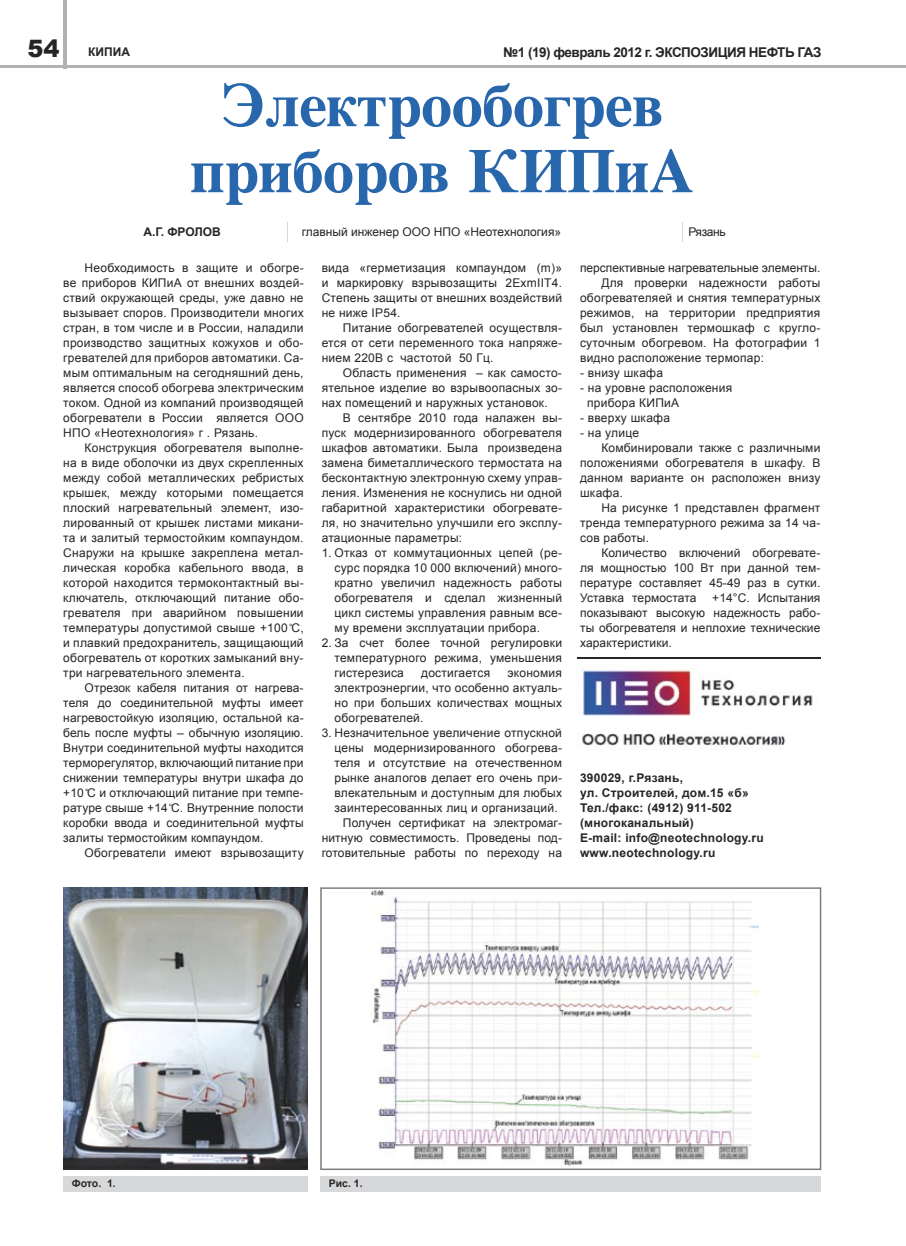
<style>
.page{position:relative;width:906px;height:1246px;background:#fff}
.page>*{position:absolute;margin:0;border:0;box-sizing:border-box;transform-origin:0 0}
.t1{font:700 61.5px/66px "CG Times";color:#2867ac;text-align:center}
.t2{font:900 24px "Arial";color:#272425}
.t3{font:700 13.5px "Arial";letter-spacing:-.035em;color:#272425}
.t4{font:12px/15px "Arial";letter-spacing:.02em;color:#272425;text-align:justify}
.t5{font:700 12px/15px "Arial";letter-spacing:.02em;color:#272425}
.t6{font:12px "Arial";color:#272425}
.t7{font:700 10.5px "Arial";color:#272425}
.s1{font-family:"Tatar Astra"}
</style>
<div class="page">
<hr style="left:0;top:66px;width:906px;height:2px;background:#b1b2b5">
<hr style="left:64px;top:0;width:3px;height:68px;background:#b1b2b5">
<svg style="left:287px;top:223px;width:1px;height:19px"></svg>
<svg style="left:682px;top:223px;width:1px;height:19px"></svg>
<img style="left:63px;top:888px;width:244px;height:282px">
<svg style="left:320px;top:887px;width:501px;height:283px"></svg>
<div style="left:320px;top:1177px;width:500px;height:15px;background:#d7d8d9"></div>
<div style="left:63px;top:1177px;width:244px;height:15px;background:#d7d8d9"></div>
<img style="left:582px;top:668px;width:231px;height:79px">
<hr style="left:577px;top:657px;width:243px;height:2px;background:#272425">
<h2 class="t2" style="left:27px;top:31px;width:34px">54</h2>
<p class="t3" style="left:503px;top:44px;width:320px">№1 (19) февраль 2012 г. ЭКСПОЗИЦИЯ НЕФТЬ ГАЗ</p>
<h1 class="t1" style="left:190px;top:72px;width:504px">Электрообогрев приборов КИПиА</h1>
<p class="t5" style="left:88px;top:44px;width:43px">КИПИА</p>
<p class="t5" style="left:143px;top:224px;width:79px">А.Г. ФРОЛОВ</p>
<p class="t6" style="left:302px;top:224px;width:261px">главный инженер ООО НПО «Неотехнология»</p>
<p class="t4" style="left:688px;top:224px;width:39px">Рязань</p>
<p class="t4" style="left:63px;top:260px;width:242px;text-indent:21px">Необходимость в защите и обогре&shy;ве приборов КИПиА от внешних воздей&shy;ствий окружающей среды, уже давно не вызывает споров. Производители многих стран, в том числе и в России, наладили производство защитных кожухов и обо&shy;гревателей для приборов автоматики. Са&shy;мым оптимальным на сегодняшний день, является способ обогрева электрическим током. Одной из компаний производящей обогреватели в России является ООО НПО «Неотехнология» г . Рязань.</p>
<p class="t4" style="left:63px;top:440px;width:242px;text-indent:21px">Конструкция обогревателя выполне&shy;на в виде оболочки из двух скрепленных между собой металлических ребристых крышек, между которыми помещается плоский нагревательный элемент, изо&shy;лированный от крышек листами микани&shy;та и залитый термостойким компаундом.<br>Снаружи на крышке закреплена метал&shy;лическая коробка кабельного ввода, в которой находится термоконтактный вы&shy;ключатель, отключающий питание обо&shy;гревателя при аварийном повышении температуры допустимой свыше +100<span class="s1">°</span>С, и плавкий предохранитель, защищающий обогреватель от коротких замыканий вну&shy;три нагревательного элемента.</p>
<p class="t4" style="left:63px;top:680px;width:242px;text-indent:21px">Отрезок кабеля питания от нагрева&shy;теля до соединительной муфты имеет нагревостойкую изоляцию, остальной ка&shy;бель после муфты – обычную изоляцию.<br>Внутри соединительной муфты находится терморегулятор, включающий питание при снижении температуры внутри шкафа до +10<span class="s1">°</span>С и отключающий питание при темпе&shy;ратуре свыше +14<span class="s1">°</span>С. Внутренние полости коробки ввода и соединительной муфты залиты термостойким компаундом.</p>
<p class="t4" style="left:85px;top:845px;width:221px">Обогреватели имеют взрывозащиту</p>
<p class="t4" style="left:322px;top:260px;width:242px">вида «герметизация компаундом (m)» и маркировку взрывозащиты 2EхmIIТ4.<br>Степень защиты от внешних воздействий не ниже IP54.</p>
<p class="t4" style="left:322px;top:320px;width:242px;text-indent:21px">Питание обогревателей осуществля&shy;ется от сети переменного тока напряже&shy;нием 220В с частотой 50 Гц.</p>
<p class="t4" style="left:322px;top:365px;width:242px;text-indent:21px">Область применения – как самосто&shy;ятельное изделие во взрывоопасных зо&shy;нах помещений и наружных установок.</p>
<p class="t4" style="left:322px;top:410px;width:242px;text-indent:21px">В сентябре 2010 года налажен вы&shy;пуск модернизированного обогревателя шкафов автоматики. Была произведена замена биметаллического термостата на бесконтактную электронную схему управ&shy;ления. Изменения не коснулись ни одной габаритной характеристики обогревате&shy;ля, но значительно улучшили его эксплу&shy;атационные параметры:</p>
<p class="t4" style="left:334px;top:545px;width:229px;text-indent:-13px">1. Отказ от коммутационных цепей (ре&shy;сурс порядка 10 000 включений) много&shy;кратно увеличил надежность работы обогревателя и сделал жизненный цикл системы управления равным все&shy;му времени эксплуатации прибора.</p>
<p class="t4" style="left:334px;top:635px;width:229px;text-indent:-13px">2. За счет более точной регулировки температурного режима, уменьшения гистерезиса</p>
<p class="t4" style="left:334px;top:665px;width:229px;text-indent:173px">экономия электроэнергии, что особенно актуаль&shy;но при больших количествах мощных обогревателей.</p>
<p class="t4" style="left:322px;top:725px;width:242px">3. Незначительное увеличение отпускной</p>
<p class="t4" style="left:334px;top:740px;width:229px">цены модернизированного обогрева-</p>
<p class="t4" style="left:334px;top:755px;width:229px">теля и отсутствие на отечественном</p>
<p class="t4" style="left:334px;top:770px;width:229px">рынке аналогов делает его очень при-</p>
<p class="t4" style="left:334px;top:785px;width:229px">влекательным и доступным для любых</p>
<p class="t4" style="left:334px;top:800px;width:225px">заинтересованных лиц и организаций.</p>
<p class="t4" style="left:343px;top:815px;width:220px">Получен сертификат на электромаг-</p>
<p class="t4" style="left:322px;top:830px;width:242px">нитную совместимость. Проведены под-</p>
<p class="t4" style="left:322px;top:845px;width:242px">готовительные работы по переходу на</p>
<p class="t4" style="left:421px;top:665px;width:71px">достигается</p>
<p class="t6" style="left:580px;top:260px;width:242px">перспективные нагревательные элементы.</p>
<p class="t4" style="left:601px;top:275px;width:220px">Для проверки надежности работы</p>
<p class="t4" style="left:580px;top:290px;width:242px">обогревателяей и снятия температурных</p>
<p class="t4" style="left:580px;top:305px;width:242px">режимов, на территории предприятия</p>
<p class="t4" style="left:580px;top:320px;width:242px">был установлен термошкаф с кругло-</p>
<p class="t4" style="left:580px;top:335px;width:242px">суточным обогревом. На фотографии 1</p>
<p class="t4" style="left:580px;top:350px;width:185px">видно расположение термопар:</p>
<p class="t4" style="left:580px;top:365px;width:84px">- внизу шкафа</p>
<p class="t4" style="left:587px;top:380px;width:147px;text-indent:-7px">- на уровне расположения прибора КИПиА</p>
<p class="t4" style="left:580px;top:410px;width:91px">- вверху шкафа</p>
<p class="t4" style="left:580px;top:425px;width:60px">- на улице</p>
<p class="t4" style="left:601px;top:440px;width:220px">Комбинировали также с различными</p>
<p class="t4" style="left:580px;top:455px;width:242px">положениями обогревателя в шкафу. В</p>
<p class="t4" style="left:580px;top:470px;width:242px">данном варианте он расположен внизу</p>
<p class="t4" style="left:580px;top:485px;width:44px">шкафа.</p>
<p class="t4" style="left:601px;top:500px;width:220px">На рисунке 1 представлен фрагмент</p>
<p class="t4" style="left:580px;top:515px;width:242px">тренда температурного режима за 14 ча-</p>
<p class="t4" style="left:580px;top:530px;width:70px">сов работы.</p>
<p class="t4" style="left:601px;top:545px;width:220px">Количество включений обогревате-</p>
<p class="t4" style="left:580px;top:560px;width:242px">ля мощностью 100 Вт при данной тем-</p>
<p class="t4" style="left:580px;top:575px;width:242px">пературе составляет 45-49 раз в сутки.</p>
<p class="t4" style="left:580px;top:590px;width:118px">Уставка термостата</p>
<p class="t4" style="left:580px;top:590px;width:242px;text-indent:132px">+14°С. Испытания показывают высокую надежность рабо&shy;ты обогревателя и неплохие технические характеристики.</p>
<p class="t5" style="left:580px;top:771px;width:185px">390029, г.Рязань,<br>ул. Строителей, дом.15 «б»<br>Тел./факс: (4912) 911-502 (многоканальный)<br>E-mail: info@neotechnology.ru www.neotechnology.ru</p>
<p class="t7" style="left:72px;top:1176px;width:46px">Фото. 1.</p>
<p class="t7" style="left:329px;top:1176px;width:35px">Рис. 1.</p>
</div>
